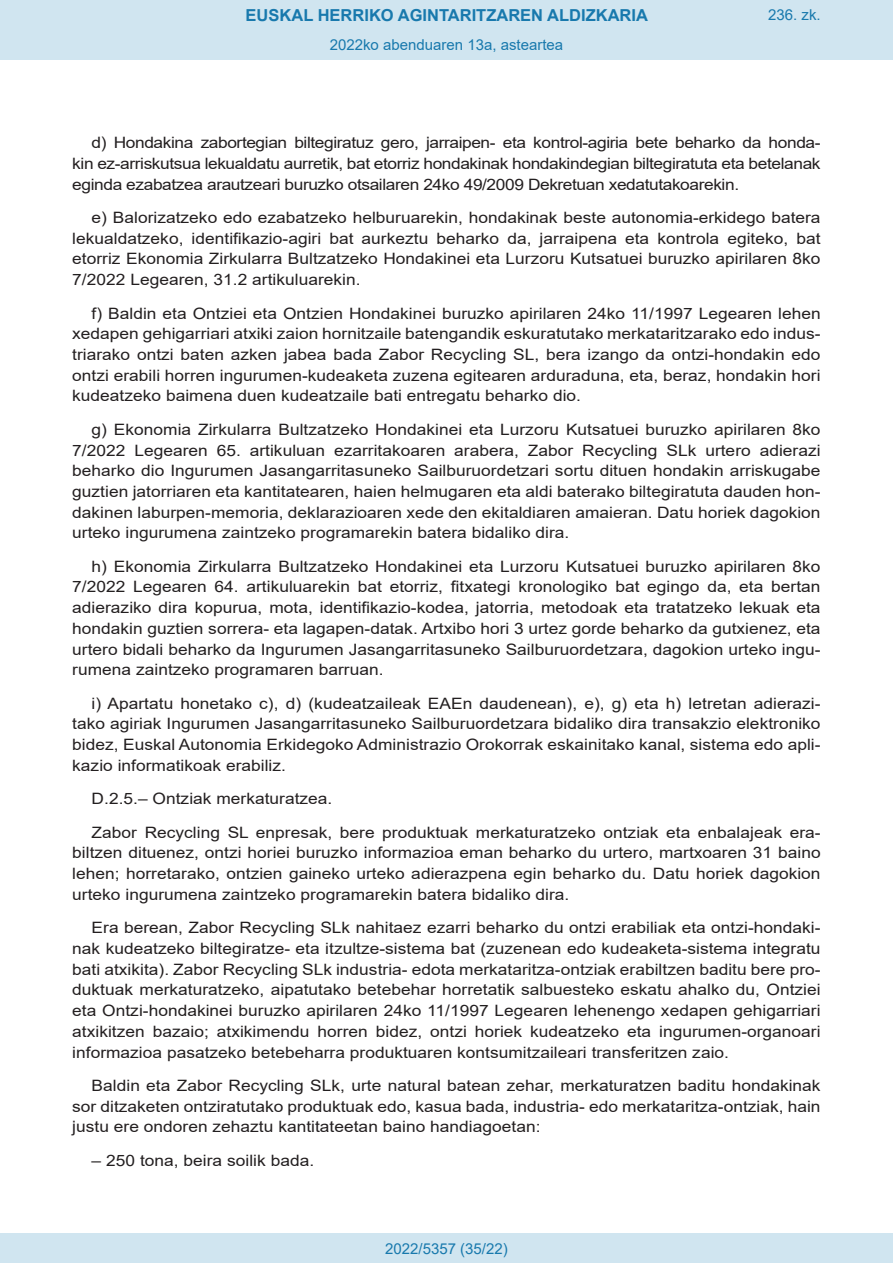
<style>
.page{position:relative;width:893px;height:1263px;background:#fff}
.page>*{position:absolute;margin:0;border:0;box-sizing:border-box;transform-origin:0 0}
.t1{font:700 16.5px "Arial";color:#1879ad}
.BOPVDetalle{font:15.6px/20.7px "Arial";color:#231f20;text-align:justify;scale:1.11 1}
.Paginacion_Centro{font:15px "Arial";color:#1879ad}
</style>
<div class="page">
<div style="left:0;top:0;width:893px;height:60px;background:#d0e5f0"></div>
<div style="left:0;top:1233px;width:893px;height:30px;background:#d0e5f0"></div>
<p class="t1" style="left:246px;top:3px;width:404px">EUSKAL HERRIKO AGINTARITZAREN ALDIZKARIA</p>
<p class="Paginacion_Centro" style="left:330px;top:35px;width:235px">2022ko abenduaren 13a, asteartea</p>
<p class="Paginacion_Centro" style="left:768px;top:5px;width:54px">236. zk.</p>
<p class="BOPVDetalle" style="left:72px;top:132px;width:676px;text-indent:19px">d) Hondakina zabortegian biltegiratuz gero, jarraipen- eta kontrol-agiria bete beharko da honda&shy;kin ez-arriskutsua lekualdatu aurretik, bat etorriz hondakinak hondakindegian biltegiratuta eta betelanak eginda ezabatzea arautzeari buruzko otsailaren 24ko 49/2009 Dekretuan xedatutakoarekin.</p>
<p class="BOPVDetalle" style="left:72px;top:207px;width:676px;text-indent:19px">e) Balorizatzeko edo ezabatzeko helburuarekin, hondakinak beste autonomia-erkidego batera lekualdatzeko, identifikazio-agiri bat aurkeztu beharko da, jarraipena eta kontrola egiteko, bat etorriz Ekonomia Zirkularra Bultzatzeko Hondakinei eta Lurzoru Kutsatuei buruzko apirilaren 8ko 7/2022 Legearen, 31.2 artikuluarekin.</p>
<p class="BOPVDetalle" style="left:72px;top:303px;width:676px;text-indent:19px">f) Baldin eta Ontziei eta Ontzien Hondakinei buruzko apirilaren 24ko 11/1997 Legearen lehen xedapen gehigarriari atxiki zaion hornitzaile batengandik eskuratutako merkataritzarako edo indus&shy;triarako ontzi baten azken jabea bada Zabor Recycling SL, bera izango da ontzi-hondakin edo ontzi erabili horren ingurumen-kudeaketa zuzena egitearen arduraduna, eta, beraz, hondakin hori kudeatzeko baimena duen kudeatzaile bati entregatu beharko dio.</p>
<p class="BOPVDetalle" style="left:72px;top:419px;width:676px;text-indent:19px">g) Ekonomia Zirkularra Bultzatzeko Hondakinei eta Lurzoru Kutsatuei buruzko apirilaren 8ko 7/2022 Legearen 65. artikuluan ezarritakoaren arabera, Zabor Recycling SLk urtero adierazi beharko dio Ingurumen Jasangarritasuneko Sailburuordetzari sortu dituen hondakin arriskugabe guztien jatorriaren eta kantitatearen, haien helmugaren eta aldi baterako biltegiratuta dauden hon&shy;dakinen laburpen-memoria, deklarazioaren xede den ekitaldiaren amaieran. Datu horiek dagokion urteko ingurumena zaintzeko programarekin batera bidaliko dira.</p>
<p class="BOPVDetalle" style="left:72px;top:556px;width:676px;text-indent:19px">h) Ekonomia Zirkularra Bultzatzeko Hondakinei eta Lurzoru Kutsatuei buruzko apirilaren 8ko 7/2022 Legearen 64. artikuluarekin bat etorriz, fitxategi kronologiko bat egingo da, eta bertan adieraziko dira kopurua, mota, identifikazio-kodea, jatorria, metodoak eta tratatzeko lekuak eta hondakin guztien sorrera- eta lagapen-datak. Artxibo hori 3 urtez gorde beharko da gutxienez, eta urtero bidali beharko da Ingurumen Jasangarritasuneko Sailburuordetzara, dagokion urteko ingu&shy;rumena zaintzeko programaren barruan.</p>
<p class="BOPVDetalle" style="left:72px;top:693px;width:676px;text-indent:19px">i) Apartatu honetako c), d) (kudeatzaileak EAEn daudenean), e), g) eta h) letretan adierazi&shy;tako agiriak Ingurumen Jasangarritasuneko Sailburuordetzara bidaliko dira transakzio elektroniko bidez, Euskal Autonomia Erkidegoko Administrazio Orokorrak eskainitako kanal, sistema edo apli&shy;kazio informatikoak erabiliz.</p>
<p class="BOPVDetalle" style="left:92px;top:788px;width:218px">D.2.5.– Ontziak merkaturatzea.</p>
<p class="BOPVDetalle" style="left:72px;top:822px;width:676px;text-indent:19px">Zabor Recycling SL enpresak, bere produktuak merkaturatzeko ontziak eta enbalajeak era&shy;biltzen dituenez, ontzi horiei buruzko informazioa eman beharko du urtero, martxoaren 31 baino lehen; horretarako, ontzien gaineko urteko adierazpena egin beharko du. Datu horiek dagokion urteko ingurumena zaintzeko programarekin batera bidaliko dira.</p>
<p class="BOPVDetalle" style="left:72px;top:917px;width:676px;text-indent:19px">Era berean, Zabor Recycling SLk nahitaez ezarri beharko du ontzi erabiliak eta ontzi-hondaki&shy;nak kudeatzeko biltegiratze- eta itzultze-sistema bat (zuzenean edo kudeaketa-sistema integratu bati atxikita). Zabor Recycling SLk industria- edota merkataritza-ontziak erabiltzen baditu bere pro&shy;duktuak merkaturatzeko, aipatutako betebehar horretatik salbuesteko eskatu ahalko du, Ontziei eta Ontzi-hondakinei buruzko apirilaren 24ko 11/1997 Legearen lehenengo xedapen gehigarriari atxikitzen bazaio; atxikimendu horren bidez, ontzi horiek kudeatzeko eta ingurumen-organoari informazioa pasatzeko betebeharra produktuaren kontsumitzaileari transferitzen zaio.</p>
<p class="BOPVDetalle" style="left:72px;top:1075px;width:676px;text-indent:19px">Baldin eta Zabor Recycling SLk, urte natural batean zehar, merkaturatzen baditu hondakinak sor ditzaketen ontziratutako produktuak edo, kasua bada, industria- edo merkataritza-ontziak, hain justu ere ondoren zehaztu kantitateetan baino handiagoetan:</p>
<p class="BOPVDetalle" style="left:92px;top:1150px;width:202px">– 250 tona, beira soilik bada.</p>
<p class="Paginacion_Centro" style="left:385px;top:1238px;width:124px">2022/5357 (35/22)</p>
</div>
